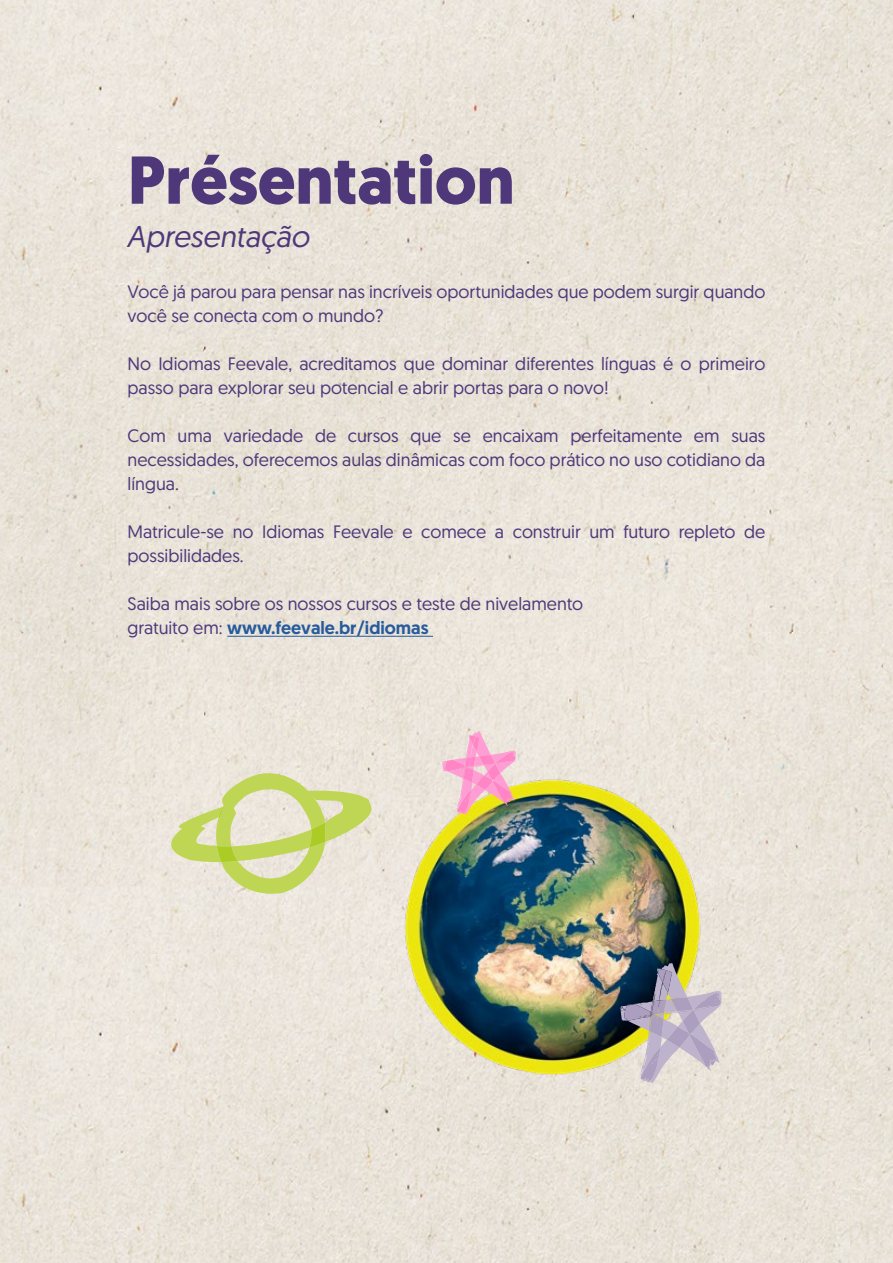
<style>
.page{position:relative;width:893px;height:1263px;background:#fff}
.page>*{position:absolute;margin:0;border:0;box-sizing:border-box;transform-origin:0 0}
.t1{font:700 67.5px "Geomanist";color:#4f387a}
.t2{font:italic 30px "Geomanist";color:#4f387a}
.t3{font:18px/24px "Geomanist";color:#4f387a}
.s1{font-weight:500;color:#275b9b}
</style>
<div class="page">
<img style="left:0;top:0;width:893px;height:1263px">
<hr style="left:227px;top:636px;width:206px;height:1px;background:#275b9b">
<img style="left:371px;top:746px;width:338px;height:338px">
<svg style="left:620px;top:963px;width:102px;height:121px;background:#afabaa"></svg>
<svg style="left:442px;top:731px;width:74px;height:84px;background:#ecbbbe"></svg>
<svg style="left:171px;top:773px;width:201px;height:121px;background:#dbdfa9"></svg>
<h1 class="t1" style="left:128px;top:135px;width:389px">Présentation</h1>
<h2 class="t2" style="left:127px;top:217px;width:184px">Apresentação</h2>
<p class="t3" style="left:128px;top:280px;width:639px">Você já parou para pensar nas incríveis oportunidades que podem surgir quando você se conecta com o mundo?</p>
<p class="t3" style="left:128px;top:352px;width:639px">No Idiomas Feevale, acreditamos que dominar diferentes línguas é o primeiro passo para explorar seu potencial e abrir portas para o novo!</p>
<p class="t3" style="left:128px;top:424px;width:639px;text-align:justify">Com uma variedade de cursos que se encaixam perfeitamente em suas necessidades, oferecemos aulas dinâmicas com foco prático no uso cotidiano da língua.</p>
<p class="t3" style="left:128px;top:520px;width:639px">Matricule-se no Idiomas Feevale e comece a construir um futuro repleto de possibilidades.</p>
<p class="t3" style="left:128px;top:592px;width:457px">Saiba mais sobre os nossos cursos e teste de nivelamento gratuito em: <span class="s1">www.feevale.br/idiomas</span></p>
</div>
